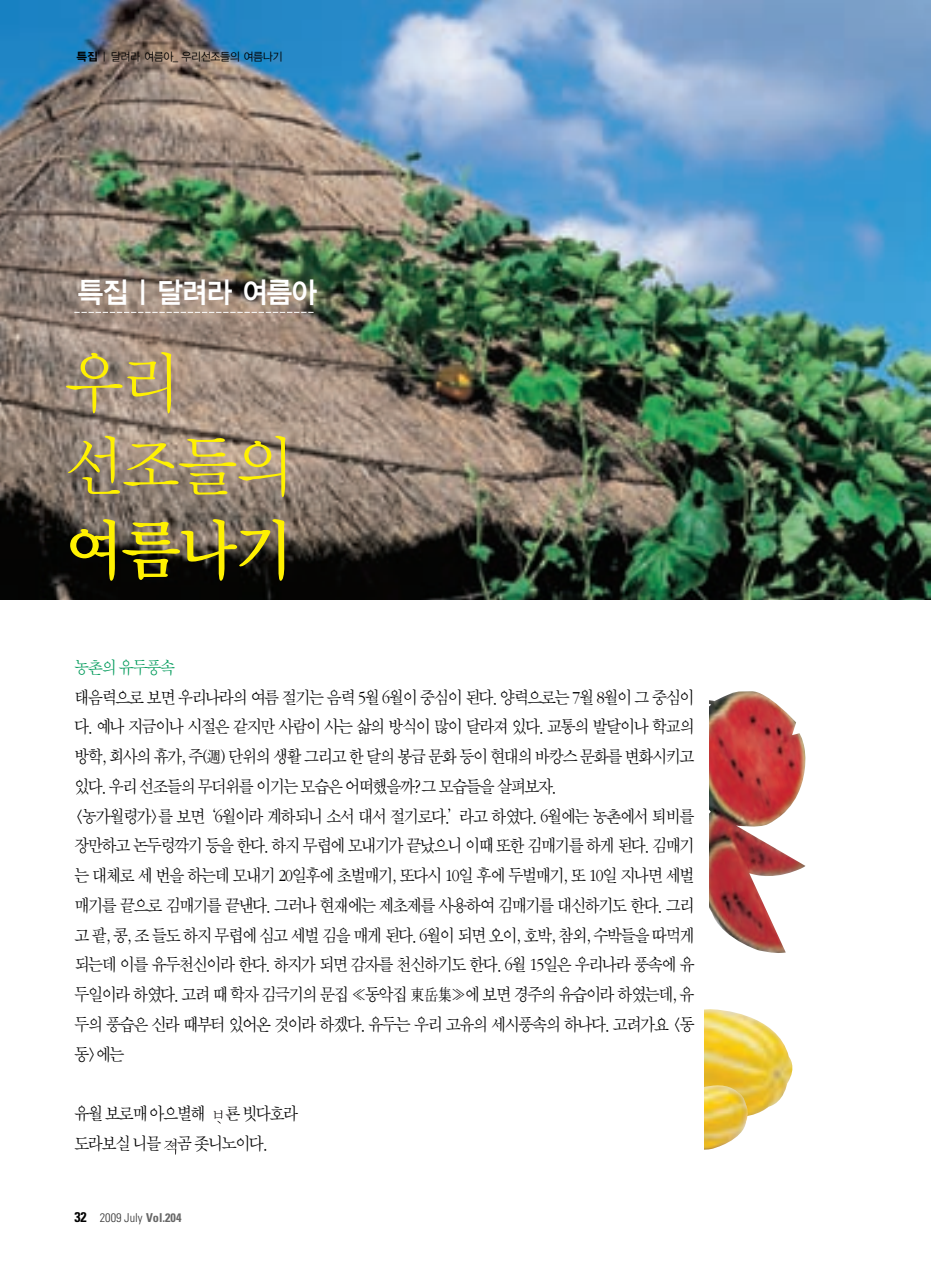
<style>
.page{position:relative;width:931px;height:1274px;background:#fff}
.page>*{position:absolute;margin:0;border:0;box-sizing:border-box;transform-origin:0 0}
.t1{font:65.98px/83.6px "Y Mj O12";letter-spacing:-.095em;color:#fff101;scale:.95 1}
.t2{font:29.05px "YGO14";letter-spacing:-.105em;color:#fff;scale:.95 1}
.t3{font:18.38px/29.8px "Sand Sm";letter-spacing:-.07em;color:#000;scale:.9 1}
.t4{font:300 condensed 12.25px "Univers";color:#333}
.t5{font:11.38px "YGO12";letter-spacing:-.105em;color:#000}
.s1{font-family:"YGO15"}
.s2{font-family:"Y Mj O14"}
.s3{color:#009a5a}
.s4{font-weight:700;font-size:14px;color:#000}
.s5{font-weight:700;color:#666}
</style>
<div class="page">
<img style="left:0;top:0;width:931px;height:600px">
<img style="left:704px;top:1009px;width:89px;height:107px">
<img style="left:704px;top:1085px;width:44px;height:65px">
<img style="left:709px;top:691px;width:97px;height:262px">
<svg style="left:74px;top:312px;width:240px;height:1px"></svg>
<svg style="left:214px;top:1110px;width:8px;height:14px"></svg>
<svg style="left:164px;top:1139px;width:12px;height:16px"></svg>
<p class="t5" style="left:76px;top:52px;width:208px"><span class="s1">특집</span> | 달려라 여름아_ 우리선조들의 여름나기</p>
<p class="t2" style="left:77px;top:279px;width:256px">특집 | 달려라 여름아</p>
<p class="t1" style="left:63px;top:345px;width:247px">우리 선조들의 <span class="s2">여름나기</span></p>
<p class="t3" style="left:74px;top:654px;width:691px"><span class="s3">농촌의 유두풍속<br></span>태음력으로 보면 우리나라의 여름 절기는 음력 5월 6월이 중심이 된다. 양력으로는 7월 8월이 그 중심이 다. 예나 지금이나 시절은 같지만 사람이 사는 삶의 방식이 많이 달라져 있다. 교통의 발달이나 학교의 방학, 회사의 휴가, 주(週) 단위의 생활 그리고 한 달의 봉급 문화 등이 현대의 바캉스 문화를 변화시키고 있다. 우리 선조들의 무더위를 이기는 모습은 어떠했을까? 그 모습들을 살펴보자.<br>&lt;농가월령가&gt;를 보면‘6월이라 계하되니 소서 대서 절기로다.’라고 하였다. 6월에는 농촌에서 퇴비를 장만하고 논두렁깍기 등을 한다. 하지 무렵에 모내기가 끝났으니 이때 또한 김매기를 하게 된다. 김매기 는 대체로 세 번을 하는데 모내기 20일후에 초벌매기, 또다시 10일 후에 두벌매기, 또 10일 지나면 세벌 매기를 끝으로 김매기를 끝낸다. 그러나 현재에는 제초제를 사용하여 김매기를 대신하기도 한다. 그리 고 팥, 콩, 조 들도 하지 무렵에 심고 세벌 김을 매게 된다. 6월이 되면 오이, 호박, 참외, 수박들을 따먹게 되는데 이를 유두천신이라 한다. 하지가 되면 감자를 천신하기도 한다. 6월 15일은 우리나라 풍속에 유 두일이라 하였다. 고려 때 학자 김극기의 문집 ≪동악집 東岳集≫에 보면 경주의 유습이라 하였는데, 유 두의 풍습은 신라 때부터 있어온 것이라 하겠다. 유두는 우리 고유의 세시풍속의 하나다. 고려가요 &lt;동 동&gt;에는</p>
<p class="t3" style="left:74px;top:1100px;width:250px">유월 보로매 아으별해 룐 빗다호라 도라보실 니믈 곰 좃니노이다.</p>
<p class="t4" style="left:74px;top:1213px;width:109px"><span class="s4">32</span> 2009 July <span class="s5">Vol.204</span></p>
</div>
